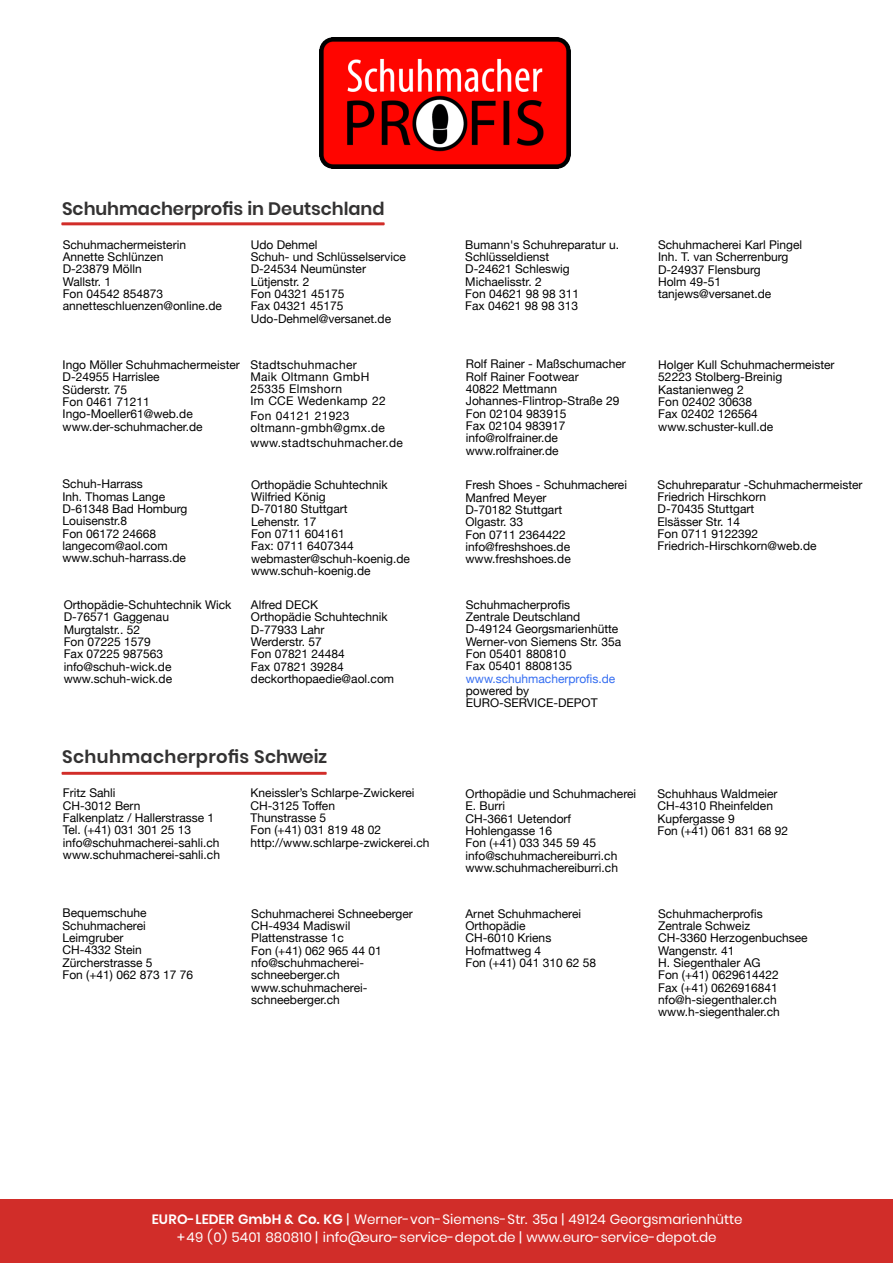
<style>
.page{position:relative;width:894px;height:1263px;background:#fff}
.page>*{position:absolute;margin:0;border:0;box-sizing:border-box;transform-origin:0 0}
.t1{font:600 18px "Poppins";letter-spacing:-.005em;color:#333232}
.t2{font:600 18px "Poppins";letter-spacing:.015em;color:#333232}
.t3{font:13.5px/18px "Poppins";color:#fff;text-align:center}
.t4{font:12px/12.3px "Helvetica Neue";color:#000}
.t5{font:12px/12px "Helvetica Neue";letter-spacing:.025em;color:#000}
.t6{font:12px "Helvetica Neue";color:#346df1}
.s1{font-weight:600}
</style>
<div class="page">
<div style="left:0;top:1199px;width:893px;height:64px;background:#d12d29"></div>
<div style="left:61px;top:222px;width:324px;height:3px;background:#d12d29;border:2px solid #d12d29"></div>
<div style="left:62px;top:772px;width:265px;height:3px;background:#d12d29;border:2px solid #d12d29"></div>
<img style="left:320px;top:38px;width:250px;height:130px">
<h1 class="t1" style="left:62px;top:196px;width:324px">Schuhmacherprofis in Deutschland</h1>
<p class="t4" style="left:63px;top:238px;width:161px">Schuhmachermeisterin<br>Annette Schlünzen<br>D-23879 Mölln<br>Wallstr. 1<br>Fon 04542 854873 annetteschluenzen@online.de</p>
<p class="t4" style="left:251px;top:238px;width:157px">Udo Dehmel<br>Schuh- und Schlüsselservice<br>D-24534 Neumünster<br>Lütjenstr. 2<br>Fon 04321 45175<br>Fax 04321 45175<br>Udo-Dehmel@versanet.de</p>
<p class="t4" style="left:63px;top:358px;width:179px">Ingo Möller Schuhmachermeister<br>D-24955 Harrislee<br>Süderstr. 75<br>Fon 0461 71211<br>Ingo-Moeller61@web.de www.der-schuhmacher.de</p>
<p class="t5" style="left:250px;top:358px;width:137px">Stadtschuhmacher<br>Maik Oltmann GmbH<br>25335 Elmshorn<br>Im CCE Wedenkamp 22</p>
<p class="t5" style="left:250px;top:409px;width:136px">Fon 04121 21923 oltmann-gmbh@gmx.de</p>
<p class="t5" style="left:250px;top:436px;width:154px">www.stadtschuhmacher.de</p>
<p class="t4" style="left:62px;top:478px;width:127px">Schuh-Harrass<br>Inh. Thomas Lange<br>D-61348 Bad Homburg<br>Louisenstr.8<br>Fon 06172 24668 langecom@aol.com www.schuh-harrass.de</p>
<p class="t4" style="left:251px;top:478px;width:160px">Orthopädie Schuhtechnik<br>Wilfried König<br>D-70180 Stuttgart<br>Lehenstr. 17<br>Fon 0711 604161<br>Fax: 0711 6407344 webmaster@schuh-koenig.de www.schuh-koenig.de</p>
<p class="t4" style="left:465px;top:238px;width:155px">Bumann's Schuhreparatur u.<br>Schlüsseldienst<br>D-24621 Schleswig<br>Michaelisstr. 2<br>Fon 04621 98 98 311<br>Fax 04621 98 98 313</p>
<p class="t4" style="left:466px;top:358px;width:162px">Rolf Rainer - Maßschumacher<br>Rolf Rainer Footwear<br>40822 Mettmann<br>Johannes-Flintrop-Straße 29<br>Fon 02104 983915<br>Fax 02104 983917 info@rolfrainer.de www.rolfrainer.de</p>
<p class="t4" style="left:465px;top:479px;width:163px">Fresh Shoes - Schuhmacherei<br>Manfred Meyer<br>D-70182 Stuttgart<br>Olgastr. 33<br>Fon 0711 2364422 info@freshshoes.de www.freshshoes.de</p>
<p class="t4" style="left:64px;top:598px;width:169px">Orthopädie-Schuhtechnik Wick<br>D-76571 Gaggenau<br>Murgtalstr.. 52<br>Fon 07225 1579<br>Fax 07225 987563 info@schuh-wick.de www.schuh-wick.de</p>
<p class="t4" style="left:251px;top:598px;width:145px">Alfred DECK<br>Orthopädie Schuhtechnik<br>D-77933 Lahr<br>Werderstr. 57<br>Fon 07821 24484<br>Fax 07821 39284 deckorthopaedie@aol.com</p>
<p class="t4" style="left:466px;top:598px;width:157px">Schuhmacherprofis<br>Zentrale Deutschland<br>D-49124 Georgsmarienhütte<br>Werner-von Siemens Str. 35a<br>Fon 05401 880810<br>Fax 05401 8808135</p>
<p class="t6" style="left:466px;top:671px;width:151px">www.schuhmacherprofis.de</p>
<p class="t4" style="left:466px;top:684px;width:133px">powered by<br>EURO-SERVICE-DEPOT</p>
<h1 class="t2" style="left:62px;top:744px;width:266px">Schuhmacherprofis Schweiz</h1>
<p class="t4" style="left:658px;top:238px;width:146px">Schuhmacherei Karl Pingel<br>Inh. T. van Scherrenburg<br>D-24937 Flensburg<br>Holm 49-51 tanjews@versanet.de</p>
<p class="t4" style="left:658px;top:358px;width:178px">Holger Kull Schuhmachermeister<br>52223 Stolberg-Breinig<br>Kastanienweg 2<br>Fon 02402 30638<br>Fax 02402 126564 www.schuster-kull.de</p>
<p class="t4" style="left:658px;top:478px;width:206px">Schuhreparatur -Schuhmachermeister<br>Friedrich Hirschkorn<br>D-70435 Stuttgart<br>Elsässer Str. 14<br>Fon 0711 9122392<br>Friedrich-Hirschkorn@web.de</p>
<p class="t4" style="left:63px;top:787px;width:159px">Fritz Sahli<br>CH-3012 Bern<br>Falkenplatz / Hallerstrasse 1<br>Tel. (+41) 031 301 25 13 info@schuhmacherei-sahli.ch www.schuhmacherei-sahli.ch</p>
<p class="t4" style="left:62px;top:907px;width:132px">Bequemschuhe<br>Schuhmacherei<br>Leimgruber<br>CH-4332 Stein<br>Zürcherstrasse 5<br>Fon (+41) 062 873 17 76</p>
<p class="t4" style="left:251px;top:787px;width:181px">Kneissler’s Schlarpe-Zwickerei<br>CH-3125 Toffen<br>Thunstrasse 5<br>Fon (+41) 031 819 48 02 http://www.schlarpe-zwickerei.ch</p>
<p class="t4" style="left:466px;top:787px;width:172px">Orthopädie und Schuhmacherei<br>E. Burri<br>CH-3661 Uetendorf<br>Hohlengasse 16<br>Fon (+41) 033 345 59 45 info@schuhmachereiburri.ch www.schuhmachereiburri.ch</p>
<p class="t4" style="left:658px;top:787px;width:132px">Schuhhaus Waldmeier<br>CH-4310 Rheinfelden<br>Kupfergasse 9<br>Fon (+41) 061 831 68 92</p>
<p class="t4" style="left:658px;top:907px;width:151px">Schuhmacherprofis<br>Zentrale Schweiz<br>CH-3360 Herzogenbuchsee<br>Wangenstr. 41<br>H. Siegenthaler AG<br>Fon (+41) 0629614422<br>Fax (+41) 0626916841 nfo@h-siegenthaler.ch www.h-siegenthaler.ch</p>
<p class="t4" style="left:251px;top:907px;width:163px">Schuhmacherei Schneeberger<br>CH-4934 Madiswil<br>Plattenstrasse 1c<br>Fon (+41) 062 965 44 01 nfo@schuhmacherei&shy;schneeberger.ch www.schuhmacherei&shy;schneeberger.ch</p>
<p class="t4" style="left:466px;top:907px;width:132px">Arnet Schuhmacherei<br>Orthopädie<br>CH-6010 Kriens<br>Hofmattweg 4<br>Fon (+41) 041 310 62 58</p>
<p class="t3" style="left:152px;top:1210px;width:592px"><span class="s1">EURO-LEDER GmbH &amp; Co. KG</span> | Werner-von-Siemens-Str. 35a | 49124 Georgsmarienhütte +49 (0) 5401 880810 | info@euro-service-depot.de | www.euro-service-depot.de</p>
</div>
